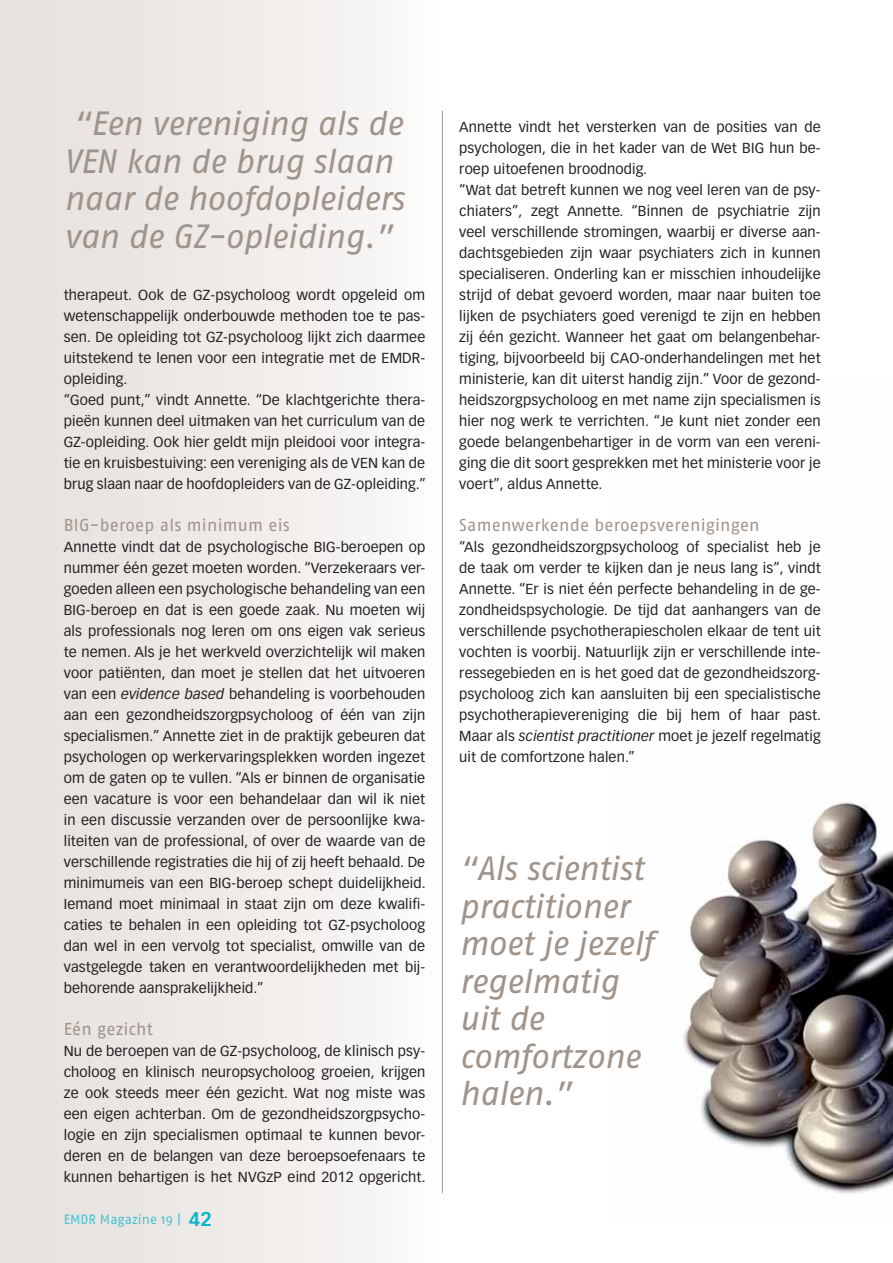
<style>
.page{position:relative;width:893px;height:1263px;background:#fff}
.page>*{position:absolute;margin:0;border:0;box-sizing:border-box;transform-origin:0 0}
.t1{font:italic 33.6px/37.5px "Fago No";letter-spacing:-.015em;color:#a09389}
.t2{font:17.25px "Fago No";letter-spacing:.01em;color:#a09389}
.t3{font:14.25px/21px "Vectora LH";letter-spacing:.01em;color:#231f20;text-align:justify}
.t4{font:13.5px "Fago No";color:#46c3d3}
.s1{font-style:italic}
.s2{font-family:"Vectora LH";font-weight:700;font-size:19.5px;color:#00b5cc}
</style>
<div class="page">
<img style="left:683px;top:802px;width:210px;height:392px">
<div style="left:0;top:0;width:439px;height:1263px;background:linear-gradient(to right,#e4dfdb,#faf9f8)"></div>
<hr style="left:442px;top:111px;width:1px;height:1082px;background:#a09389">
<h1 class="t1" style="left:64px;top:107px;width:342px">“Een vereniging als de<br>VEN kan de brug slaan naar de hoofdopleiders van de GZ-opleiding.”</h1>
<p class="t3" style="left:64px;top:285px;width:363px;text-align:left">therapeut. Ook de GZ-psycholoog wordt opgeleid om wetenschappelijk onderbouwde methoden toe te pas&shy;sen. De opleiding tot GZ-psycholoog lijkt zich daarmee uitstekend te lenen voor een integratie met de EMDR&shy;opleiding.<br>“Goed punt,” vindt Annette. “De klachtgerichte thera&shy;pieën kunnen deel uitmaken van het curriculum van de GZ-opleiding. Ook hier geldt mijn pleidooi voor integra&shy;tie en kruisbestuiving: een vereniging als de VEN kan de brug slaan naar de hoofdopleiders van de GZ-opleiding.”</p>
<p class="t2" style="left:64px;top:517px;width:228px">BIG-beroep als minimum eis</p>
<p class="t3" style="left:64px;top:537px;width:363px">Annette vindt dat de psychologische BIG-beroepen op nummer één gezet moeten worden. “Verzekeraars ver&shy;goeden alleen een psychologische behandeling van een BIG-beroep en dat is een goede zaak. Nu moeten wij als professionals nog leren om ons eigen vak serieus te nemen. Als je het werkveld overzichtelijk wil maken voor patiënten, dan moet je stellen dat het uitvoeren van een <span class="s1">evidence based</span> behandeling is voorbehouden aan een gezondheidszorgpsycholoog of één van zijn specialismen.” Annette ziet in de praktijk gebeuren dat psychologen op werkervaringsplekken worden ingezet om de gaten op te vullen. “Als er binnen de organisatie een vacature is voor een behandelaar dan wil ik niet in een discussie verzanden over de persoonlijke kwa&shy;liteiten van de professional, of over de waarde van de verschillende registraties die hij of zij heeft behaald. De minimumeis van een BIG-beroep schept duidelijkheid.<br>Iemand moet minimaal in staat zijn om deze kwalifi&shy;caties te behalen in een opleiding tot GZ-psycholoog dan wel in een vervolg tot specialist, omwille van de vastgelegde taken en verantwoordelijkheden met bij&shy;behorende aansprakelijkheid.”</p>
<p class="t2" style="left:64px;top:1021px;width:91px">Eén gezicht</p>
<p class="t3" style="left:64px;top:1041px;width:363px">Nu de beroepen van de GZ-psycholoog, de klinisch psy&shy;choloog en klinisch neuropsycholoog groeien, krijgen ze ook steeds meer één gezicht. Wat nog miste was een eigen achterban. Om de gezondheidszorgpsycho&shy;logie en zijn specialismen optimaal te kunnen bevor&shy;deren en de belangen van deze beroepsoefenaars te kunnen behartigen is het NVGzP eind 2012 opgericht.</p>
<p class="t4" style="left:64px;top:1213px;width:150px">EMDR Magazine 19 | <span class="s2">42</span></p>
<p class="t3" style="left:459px;top:117px;width:363px;text-align:left">Annette vindt het versterken van de posities van de psychologen, die in het kader van de Wet BIG hun be&shy;roep uitoefenen broodnodig.<br>“Wat dat betreft kunnen we nog veel leren van de psy&shy;chiaters”, zegt Annette. “Binnen de psychiatrie zijn veel verschillende stromingen, waarbij er diverse aan&shy;dachtsgebieden zijn waar psychiaters zich in kunnen specialiseren. Onderling kan er misschien inhoudelijke strijd of debat gevoerd worden, maar naar buiten toe lijken de psychiaters goed verenigd te zijn en hebben zij één gezicht. Wanneer het gaat om belangenbehar&shy;tiging, bijvoorbeeld bij CAO-onderhandelingen met het ministerie, kan dit uiterst handig zijn.” Voor de gezond&shy;heidszorgpsycholoog en met name zijn specialismen is hier nog werk te verrichten. “Je kunt niet zonder een goede belangenbehartiger in de vorm van een vereni&shy;ging die dit soort gesprekken met het ministerie voor je voert”, aldus Annette.</p>
<p class="t2" style="left:459px;top:517px;width:302px">Samenwerkende beroepsverenigingen</p>
<p class="t3" style="left:459px;top:537px;width:363px">“Als gezondheidszorgpsycholoog of specialist heb je de taak om verder te kijken dan je neus lang is”, vindt Annette. “Er is niet één perfecte behandeling in de ge&shy;zondheidspsychologie. De tijd dat aanhangers van de verschillende psychotherapiescholen elkaar de tent uit vochten is voorbij. Natuurlijk zijn er verschillende inte&shy;ressegebieden en is het goed dat de gezondheidszorg&shy;psycholoog zich kan aansluiten bij een specialistische psychotherapievereniging die bij hem of haar past.<br>Maar als <span class="s1">scientist practitioner</span> moet je jezelf regelmatig uit de comfortzone halen.”</p>
<h1 class="t1" style="left:459px;top:852px;width:196px">“Als scientist practitioner moet je jezelf regelmatig uit de comfortzone halen.”</h1>
</div>
